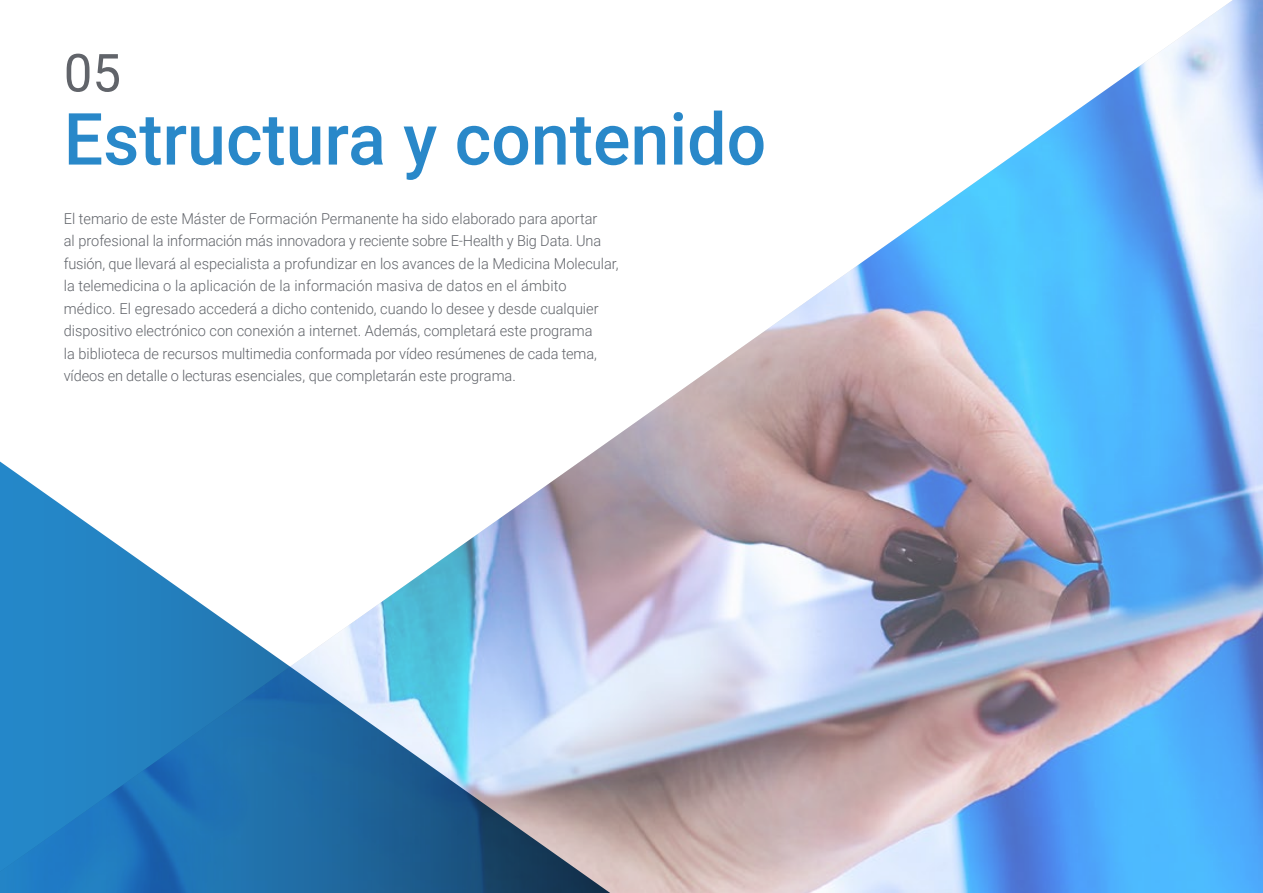
<style>
.page{position:relative;width:1263px;height:893px;background:#fff}
.page>*{position:absolute;margin:0;border:0;box-sizing:border-box;transform-origin:0 0}
.t1{font:500 72px "Roboto";color:#2988c9}
.t2{font:52.5px "Roboto";color:#61646a}
.t3{font:300 15px/22.5px "Roboto";color:#61646a}
</style>
<div class="page">
<img style="left:602px;top:0;width:661px;height:893px">
<svg style="left:0;top:446px;width:640px;height:447px"></svg>
<h2 class="t2" style="left:64px;top:36px;width:59px">05</h2>
<h1 class="t1" style="left:64px;top:89px;width:704px">Estructura y contenido</h1>
<p class="t3" style="left:64px;top:207px;width:556px">El temario de este Máster de Formación Permanente ha sido elaborado para aportar<br>al profesional la información más innovadora y reciente sobre E-Health y Big Data. Una fusión, que llevará al especialista a profundizar en los avances de la Medicina Molecular, la telemedicina o la aplicación de la información masiva de datos en el ámbito médico. El egresado accederá a dicho contenido, cuando lo desee y desde cualquier dispositivo electrónico con conexión a internet. Además, completará este programa<br>la biblioteca de recursos multimedia conformada por vídeo resúmenes de cada tema, vídeos en detalle o lecturas esenciales, que completarán este programa.</p>
</div>
